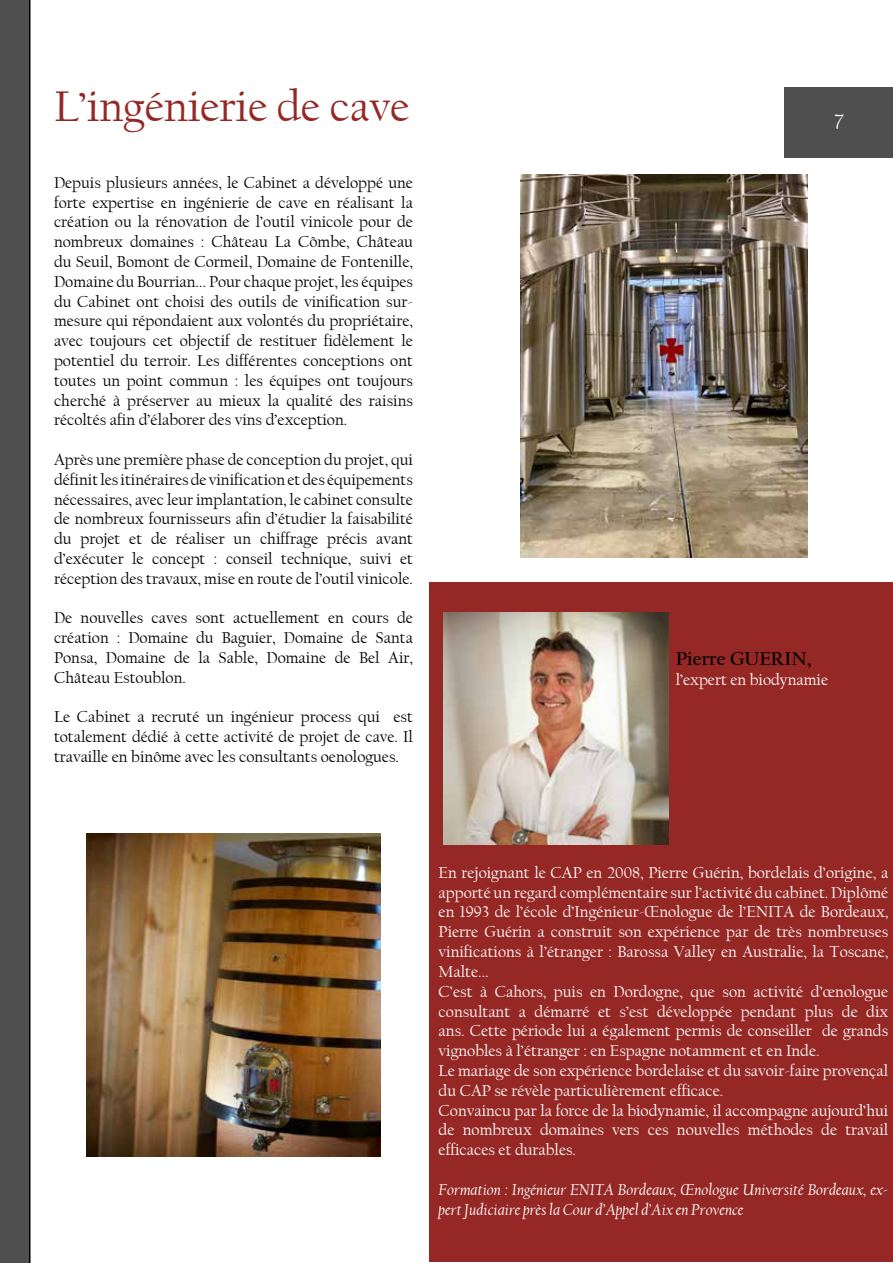
<style>
.page{position:relative;width:893px;height:1263px;background:#fff}
.page>*{position:absolute;margin:0;border:0;box-sizing:border-box;transform-origin:0 0}
.t1{font:45px "Californian FB";color:#952825}
.t2{font:21px "Californian FB";color:#fff}
.t3{font:700 19.5px "Californian FB";color:#000}
.t4{font:16.5px/19.8px "Californian FB";color:#000;text-align:justify}
.t5{font:16.5px/19.8px "Californian FB";color:#fff}
.t6{font:italic 16.5px/19.8px "Californian FB";color:#fff}
</style>
<div class="page">
<div style="left:0;top:0;width:31px;height:1263px;background:#504f4f"></div>
<div style="left:785px;top:87px;width:108px;height:70px;background:#504f4f"></div>
<div style="left:429px;top:583px;width:464px;height:679px;background:#952825"></div>
<img style="left:443px;top:612px;width:225px;height:233px">
<img style="left:520px;top:174px;width:287px;height:383px">
<img style="left:87px;top:833px;width:293px;height:324px">
<h1 class="t1" style="left:54px;top:81px;width:357px">L’ingénierie de cave</h1>
<p class="t4" style="left:54px;top:173px;width:361px">Depuis plusieurs années, le Cabinet a développé une forte expertise en ingénierie de cave en réalisant la création ou la rénovation de l’outil vinicole pour de nombreux domaines : Château La Cômbe, Château du Seuil, Bomont de Cormeil, Domaine de Fontenille, Domaine du Bourrian... Pour chaque projet, les équipes du Cabinet ont choisi des outils de vinification sur&shy;mesure qui répondaient aux volontés du propriétaire, avec toujours cet objectif de restituer fidèlement le potentiel du terroir. Les différentes conceptions ont toutes un point commun : les équipes ont toujours cherché à préserver au mieux la qualité des raisins récoltés afin d’élaborer des vins d’exception.</p>
<p class="t4" style="left:54px;top:450px;width:361px">Après une première phase de conception du projet, qui définit les itinéraires de vinification et des équipements nécessaires, avec leur implantation, le cabinet consulte de nombreux fournisseurs afin d’étudier la faisabilité du projet et de réaliser un chiffrage précis avant d’exécuter le concept : conseil technique, suivi et réception des travaux, mise en route de l’outil vinicole.</p>
<p class="t4" style="left:54px;top:608px;width:361px">De nouvelles caves sont actuellement en cours de création : Domaine du Baguier, Domaine de Santa Ponsa, Domaine de la Sable, Domaine de Bel Air, Château Estoublon.</p>
<p class="t4" style="left:54px;top:707px;width:360px">Le Cabinet a recruté un ingénieur process qui est totalement dédié à cette activité de projet de cave. Il travaille en binôme avec les consultants oenologues.</p>
<p class="t2" style="left:834px;top:110px;width:11px">7</p>
<p class="t3" style="left:676px;top:647px;width:137px">Pierre GUERIN,</p>
<p class="t5" style="left:676px;top:670px;width:154px">l’expert en biodynamie</p>
<p class="t5" style="left:439px;top:863px;width:451px">En rejoignant le CAP en 2008, Pierre Guérin, bordelais d’origine, a apporté un regard complémentaire sur l’activité du cabinet. Diplômé en 1993 de l’école d’Ingénieur-Œnologue de l’ENITA de Bordeaux, Pierre Guérin a construit son expérience par de très nombreuses vinifications à l’étranger : Barossa Valley en Australie, la Toscane, Malte...<br>C’est à Cahors, puis en Dordogne, que son activité d’œnologue consultant a démarré et s’est développée pendant plus de dix ans. Cette période lui a également permis de conseiller de grands vignobles à l’étranger : en Espagne notamment et en Inde.<br>Le mariage de son expérience bordelaise et du savoir-faire provençal du CAP se révèle particulièrement efficace.<br>Convaincu par la force de la biodynamie, il accompagne aujourd’hui de nombreux domaines vers ces nouvelles méthodes de travail efficaces et durables.</p>
<p class="t6" style="left:439px;top:1180px;width:451px">Formation : Ingénieur ENITA Bordeaux, Œnologue Université Bordeaux, ex&shy;pert Judiciaire près la Cour d’Appel d’Aix en Provence</p>
</div>
